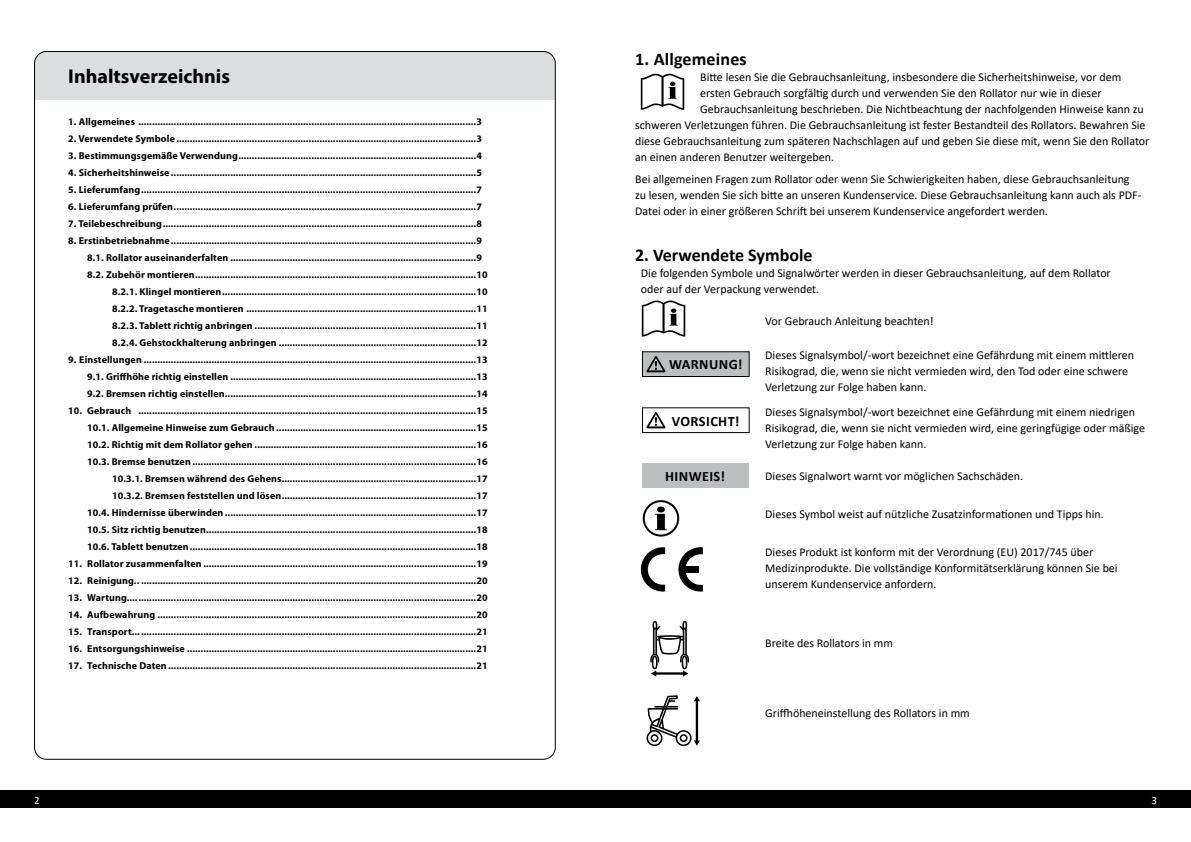
<style>
.page{position:relative;width:1191px;height:842px;background:#fff}
.page>*{position:absolute;margin:0;border:0;box-sizing:border-box;transform-origin:0 0}
.t1{font:700 20px "Myriad Pro";color:#000}
.t2{font:700 18px "Calibri";color:#000}
.t3{font:700 14.3px "Calibri";letter-spacing:.03em;color:#000}
.t4{font:12px/16px "Calibri";color:#000}
.t5{font:11px "Calibri";color:#fff}
.t6{font:700 10px/17px "Myriad Pro";letter-spacing:.01em;color:#000;text-align:justify}
</style>
<div class="page">
<div style="left:0;top:791px;width:1191px;height:17px;background:#000"></div>
<svg style="left:650px;top:621px;width:39px;height:55px"></svg>
<svg style="left:646px;top:695px;width:54px;height:51px"></svg>
<svg style="left:641px;top:74px;width:43px;height:36px"></svg>
<div style="left:642px;top:352px;width:107px;height:24px;background:#bcbec0"></div>
<div style="left:642px;top:351px;width:107px;height:26px;border:1px solid #000"></div>
<svg style="left:646px;top:356px;width:19px;height:16px"></svg>
<div style="left:642px;top:407px;width:107px;height:26px;border:1px solid #000"></div>
<svg style="left:646px;top:412px;width:19px;height:16px"></svg>
<svg style="left:640px;top:547px;width:25px;height:45px"></svg>
<svg style="left:678px;top:547px;width:25px;height:45px"></svg>
<div style="left:683px;top:566px;width:15px;height:7px;background:#000"></div>
<div style="left:642px;top:463px;width:107px;height:25px;background:#bcbec0"></div>
<svg style="left:642px;top:300px;width:43px;height:37px"></svg>
<div style="left:643px;top:500px;width:36px;height:37px;border:2px solid #000;border-radius:50%"></div>
<svg style="left:655px;top:506px;width:12px;height:24px"></svg>
<div style="left:35px;top:52px;width:520px;height:47px;background:#dcddde"></div>
<h1 class="t1" style="left:68px;top:63px;width:163px">Inhaltsverzeichnis</h1>
<p class="t6" style="left:68px;top:113px;width:415px">1. Allgemeines .............................................................................................................................3</p>
<p class="t6" style="left:68px;top:130px;width:415px">2. Verwendete Symbole ...............................................................................................................3</p>
<p class="t6" style="left:68px;top:147px;width:415px">3. Bestimmungsgemäße Verwendung........................................................................................4</p>
<p class="t6" style="left:68px;top:164px;width:415px">4. Sicherheitshinweise .................................................................................................................5</p>
<p class="t6" style="left:68px;top:181px;width:415px">5. Lieferumfang............................................................................................................................7</p>
<p class="t6" style="left:68px;top:198px;width:415px">6. Lieferumfang prüfen................................................................................................................7</p>
<p class="t6" style="left:68px;top:215px;width:415px">7. Teilebeschreibung....................................................................................................................8</p>
<p class="t6" style="left:68px;top:232px;width:415px">8. Erstinbetriebnahme.................................................................................................................9</p>
<p class="t6" style="left:87px;top:249px;width:396px">8.1. Rollator auseinanderfalten ...........................................................................................9</p>
<p class="t6" style="left:87px;top:266px;width:402px">8.2. Zubehör montieren........................................................................................................10</p>
<p class="t6" style="left:112px;top:283px;width:377px">8.2.1. Klingel montieren..............................................................................................10</p>
<p class="t6" style="left:112px;top:300px;width:377px">8.2.2. Tragetasche montieren .....................................................................................11</p>
<p class="t6" style="left:112px;top:317px;width:377px">8.2.3. Tablett richtig anbringen ..................................................................................11</p>
<p class="t6" style="left:112px;top:334px;width:377px">8.2.4. Gehstockhalterung anbringen .........................................................................12</p>
<p class="t6" style="left:87px;top:351px;width:402px;text-indent:-19px">9. Einstellungen ...........................................................................................................................13<br>9.1. Griffhöhe richtig einstellen ...........................................................................................13<br>9.2. Bremsen richtig einstellen.............................................................................................14</p>
<p class="t6" style="left:68px;top:402px;width:421px;text-align:right">10. Gebrauch .............................................................................................................................15<br>10.1. Allgemeine Hinweise zum Gebrauch ..........................................................................15<br>10.2. Richtig mit dem Rollator gehen ..................................................................................16<br>10.3. Bremse benutzen .........................................................................................................16<br>10.3.1. Bremsen während des Gehens........................................................................17<br>10.3.2. Bremsen feststellen und lösen........................................................................17<br>10.4. Hindernisse überwinden .............................................................................................17<br>10.5. Sitz richtig benutzen....................................................................................................18<br>10.6. Tablett benutzen..........................................................................................................18</p>
<p class="t6" style="left:68px;top:555px;width:421px">11. Rollator zusammenfalten .....................................................................................................19</p>
<p class="t6" style="left:68px;top:572px;width:421px">12. Reinigung.. ............................................................................................................................20</p>
<p class="t6" style="left:68px;top:589px;width:421px">13. Wartung.................................................................................................................................20</p>
<p class="t6" style="left:68px;top:606px;width:421px">14. Aufbewahrung ......................................................................................................................20</p>
<p class="t6" style="left:68px;top:623px;width:421px">15. Transport... ............................................................................................................................21</p>
<p class="t6" style="left:68px;top:640px;width:421px">16. Entsorgungshinweise ...........................................................................................................21</p>
<p class="t6" style="left:68px;top:657px;width:421px">17. Technische Daten ..................................................................................................................21</p>
<h2 class="t2" style="left:635px;top:46px;width:113px">1. Allgemeines</h2>
<p class="t4" style="left:700px;top:68px;width:422px">Bitte lesen Sie die Gebrauchsanleitung, insbesondere die Sicherheitshinweise, vor dem</p>
<p class="t4" style="left:700px;top:84px;width:403px">ersten Gebrauch sorgfältig durch und verwenden Sie den Rollator nur wie in dieser</p>
<p class="t4" style="left:700px;top:100px;width:445px">Gebrauchsanleitung beschrieben. Die Nichtbeachtung der nachfolgenden Hinweise kann zu</p>
<p class="t4" style="left:635px;top:116px;width:512px">schweren Verletzungen führen. Die Gebrauchsanleitung ist fester Bestandteil des Rollators. Bewahren Sie</p>
<p class="t4" style="left:635px;top:132px;width:516px">diese Gebrauchsanleitung zum späteren Nachschlagen auf und geben Sie diese mit, wenn Sie den Rollator</p>
<p class="t4" style="left:635px;top:148px;width:200px">an einen anderen Benutzer weitergeben.</p>
<p class="t4" style="left:635px;top:170px;width:508px">Bei allgemeinen Fragen zum Rollator oder wenn Sie Schwierigkeiten haben, diese Gebrauchsanleitung zu lesen, wenden Sie sich bitte an unseren Kundenservice. Diese Gebrauchsanleitung kann auch als PDF-<br>Datei oder in einer größeren Schrift bei unserem Kundenservice angefordert werden.</p>
<h2 class="t2" style="left:635px;top:242px;width:179px">2. Verwendete Symbole</h2>
<p class="t4" style="left:641px;top:264px;width:471px">Die folgenden Symbole und Signalwörter werden in dieser Gebrauchsanleitung, auf dem Rollator oder auf der Verpackung verwendet.</p>
<p class="t4" style="left:765px;top:312px;width:170px">Vor Gebrauch Anleitung beachten!</p>
<p class="t4" style="left:765px;top:346px;width:370px">Dieses Signalsymbol/-wort bezeichnet eine Gefährdung mit einem mittleren<br>Risikograd, die, wenn sie nicht vermieden wird, den Tod oder eine schwere<br>Verletzung zur Folge haben kann.</p>
<p class="t4" style="left:765px;top:403px;width:381px">Dieses Signalsymbol/-wort bezeichnet eine Gefährdung mit einem niedrigen<br>Risikograd, die, wenn sie nicht vermieden wird, eine geringfügige oder mäßige<br>Verletzung zur Folge haben kann.</p>
<p class="t4" style="left:765px;top:467px;width:259px">Dieses Signalwort warnt vor möglichen Sachschäden.</p>
<p class="t4" style="left:765px;top:505px;width:340px">Dieses Symbol weist auf nützliche Zusatzinformationen und Tipps hin.</p>
<p class="t4" style="left:765px;top:543px;width:354px">Dieses Produkt ist konform mit der Verordnung (EU) 2017/745 über<br>Medizinprodukte. Die vollständige Konformitätserklärung können Sie bei unserem Kundenservice anfordern.</p>
<h3 class="t3" style="left:669px;top:355px;width:75px">WARNUNG!</h3>
<h3 class="t3" style="left:672px;top:411px;width:69px">VORSICHT!</h3>
<h3 class="t3" style="left:665px;top:466px;width:61px">HINWEIS!</h3>
<p class="t4" style="left:765px;top:634px;width:129px">Breite des Rollators in mm</p>
<p class="t4" style="left:765px;top:704px;width:206px">Griffhöheneinstellung des Rollators in mm</p>
<p class="t5" style="left:34px;top:792px;width:7px">2</p>
<p class="t5" style="left:1151px;top:792px;width:7px">3</p>
</div>
